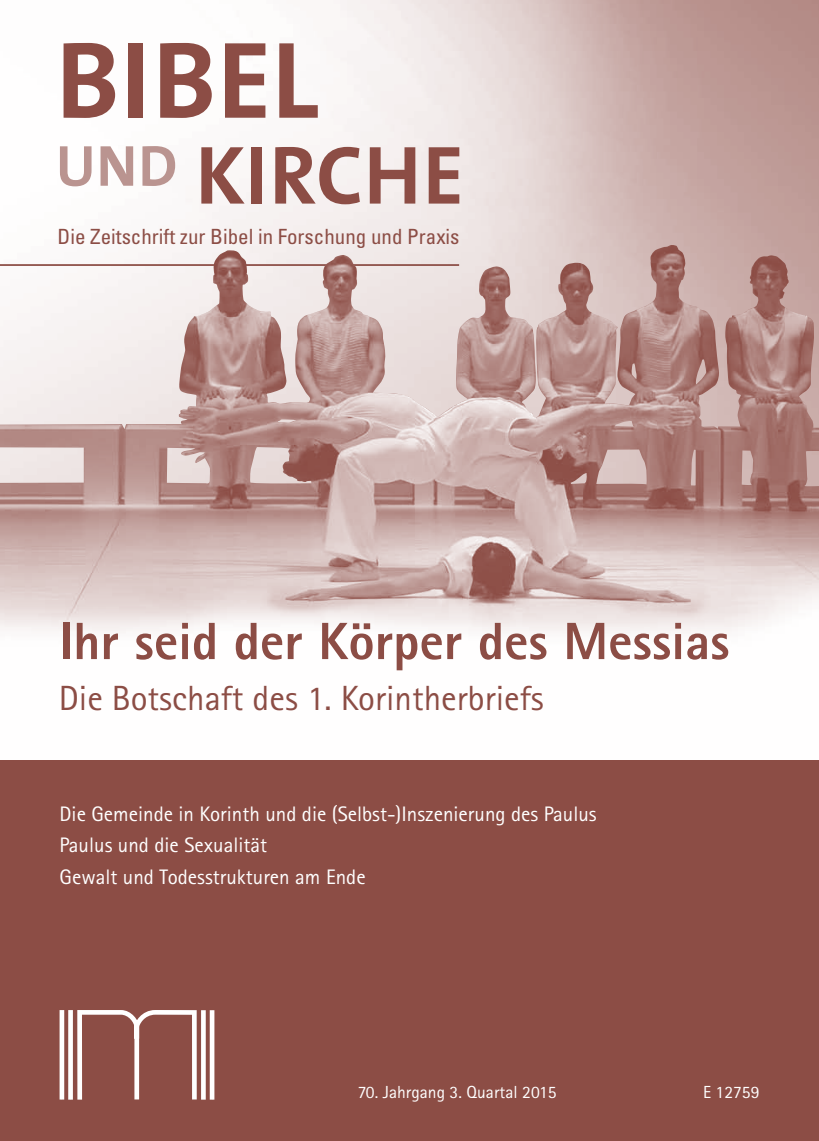
<style>
.page{position:relative;width:819px;height:1141px;background:#fff}
.page>*{position:absolute;margin:0;border:0;box-sizing:border-box;transform-origin:0 0}
.t1{font:110.08px "The Sans Bold Caps";color:#8c4d45}
.t2{font:83.48px "The Sans Bold Caps";letter-spacing:.005em;color:#8c4d45}
.t3{font:800 52.5px "Rotis Sans Serif";color:#8c4d45}
.t4{font:35px "Rotis Sans Serif";color:#8c4d45}
.t5{font:21px/31.5px "Rotis Sans Serif";color:#fff}
.t6{font:condensed 21px "Univers";color:#8c4d45}
.t7{font:17.5px "Rotis Sans Serif";color:#fff}
</style>
<div class="page">
<img style="left:0;top:0;width:819px;height:633px">
<hr style="left:0;top:264px;width:459px;height:2px;background:#8c4d45">
<img style="left:504px;top:245px;width:167px;height:172px">
<div style="left:1px;top:761px;width:818px;height:380px;background:#8c4d45"></div>
<svg style="left:77px;top:1010px;width:120px;height:90px"></svg>
<div style="left:201px;top:1010px;width:5px;height:90px;background:#fff"></div>
<hr style="left:210px;top:1010px;width:4px;height:90px;background:#fff">
<div style="left:68px;top:1010px;width:5px;height:90px;background:#fff"></div>
<hr style="left:60px;top:1010px;width:4px;height:90px;background:#fff">
<h1 class="t1" style="left:56px;top:-12px;width:264px">BIBEL</h1>
<h2 class="t2" style="left:56px;top:105px;width:409px"><sup>und</sup> KIRCHE</h2>
<p class="t6" style="left:58px;top:223px;width:403px">Die Zeitschrift zur Bibel in Forschung und Praxis</p>
<h3 class="t3" style="left:60px;top:608px;width:671px">Ihr seid der Körper des Messias</h3>
<h3 class="t4" style="left:59px;top:677px;width:486px">Die Botschaft des 1. Korintherbriefs</h3>
<p class="t5" style="left:60px;top:798px;width:538px">Die Gemeinde in Korinth und die (Selbst-)Inszenierung des Paulus<br>Paulus und die Sexualität<br>Gewalt und Todesstrukturen am Ende</p>
<p class="t7" style="left:358px;top:1082px;width:200px">70. Jahrgang 3. Quartal 2015</p>
<p class="t7" style="left:703px;top:1082px;width:58px">E 12759</p>
</div>
